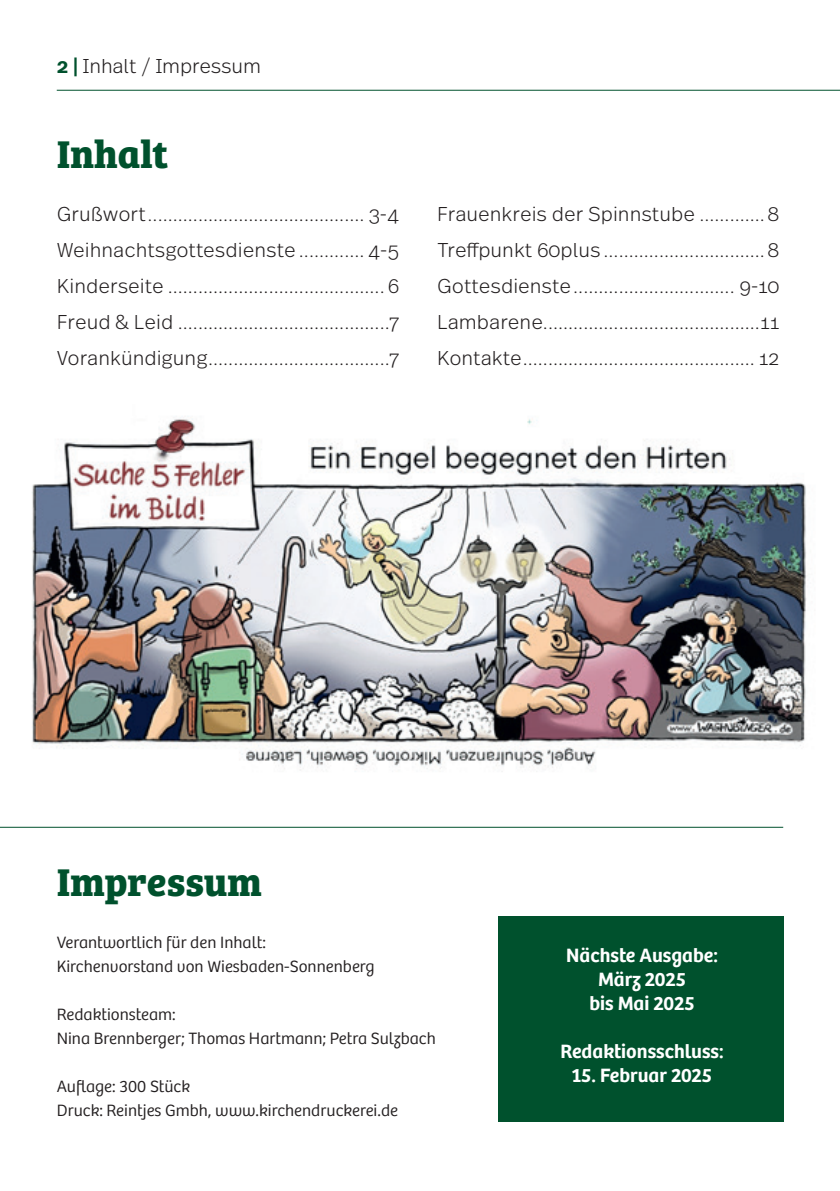
<style>
.page{position:relative;width:840px;height:1191px;background:#fff}
.page>*{position:absolute;margin:0;border:0;box-sizing:border-box;transform-origin:0 0}
.t1{font:700 40px "Bree Serif";color:#00512d}
.t2{font:300 20px/36px "Real Text Pro";color:#231f20;text-align:justify}
.t3{font:600 20px/24px "Bree";color:#fff;text-align:center}
.t4{font:300 17px/24px "Bree";color:#231f20}
.s1{font-weight:600;color:#00512d}
</style>
<div class="page">
<hr style="left:57px;top:90px;width:782px;height:1px;background:#00512d">
<hr style="left:0;top:826px;width:782px;height:1px;background:#00512d">
<div style="left:497px;top:916px;width:285px;height:205px;background:#00512d"></div>
<img style="left:32px;top:419px;width:775px;height:353px">
<p class="t2" style="left:57px;top:47px;width:206px"><span class="s1">2 |</span> Inhalt / Impressum</p>
<h1 class="t1" style="left:57px;top:123px;width:113px">Inhalt</h1>
<p class="t2" style="left:57px;top:195px;width:344px">Grußwort........................................... 3-4<br>Weihnachtsgottesdienste ............. 4-5<br>Kinderseite ........................................... 6<br>Freud &amp; Leid ..........................................7<br>Vorankündigung....................................7</p>
<p class="t2" style="left:437px;top:195px;width:343px">Frauenkreis der Spinnstube .............8<br>Treffpunkt 60plus ................................8<br>Gottesdienste................................ 9-10<br>Lambarene...........................................11<br>Kontakte.............................................. 12</p>
<h1 class="t1" style="left:57px;top:850px;width:206px">Impressum</h1>
<p class="t4" style="left:57px;top:929px;width:319px">Verantwortlich für den Inhalt:<br>Kirchenvorstand von Wiesbaden-Sonnenberg</p>
<p class="t4" style="left:57px;top:1001px;width:380px">Redaktionsteam:<br>Nina Brennberger; Thomas Hartmann; Petra Sulzbach</p>
<p class="t4" style="left:57px;top:1073px;width:343px">Auflage: 300 Stück<br>Druck: Reintjes Gmbh, www.kirchendruckerei.de</p>
<p class="t3" style="left:566px;top:941px;width:153px">Nächste Ausgabe:<br>März 2025<br>bis Mai 2025</p>
<p class="t3" style="left:560px;top:1037px;width:164px">Redaktionsschluss:</p>
<p class="t3" style="left:571px;top:1061px;width:142px">15. Februar 2025</p>
</div>
